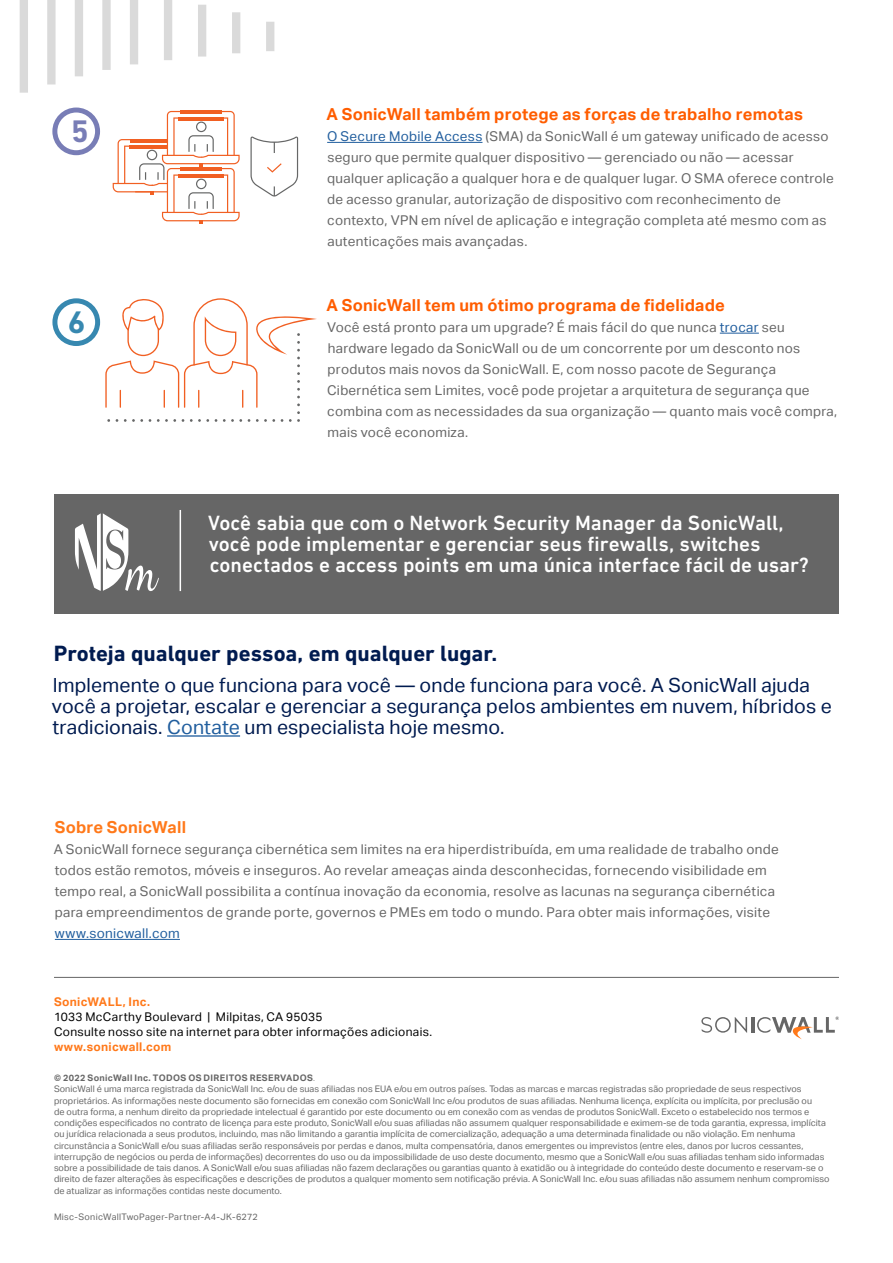
<style>
.page{position:relative;width:893px;height:1263px;background:#fff}
.page>*{position:absolute;margin:0;border:0;box-sizing:border-box;transform-origin:0 0}
.t1{font:700 31.8px "DIN Next LT Pro";color:#787db6}
.t2{font:700 31.8px "DIN Next LT Pro";color:#3788b0}
.t3{font:700 22.5px "DIN Next LT Pro";color:#001b50}
.t4{font:500 21px/21px "DIN Next LT Pro";color:#fff}
.t5{font:19.5px/21px "Aktiv Grotesk";letter-spacing:.01em;color:#001b50}
.t6{font:700 16.5px "Aktiv Grotesk";letter-spacing:.01em;color:#ff5d00}
.t7{font:700 16.5px "Aktiv Grotesk";letter-spacing:.01em;color:#ff791a}
.t8{font:13.5px/21px "Aktiv Grotesk";letter-spacing:.02em;color:#666}
.t9{font:13.5px "Aktiv Grotesk";letter-spacing:.02em;color:#215e9e}
.t10{font:12px/15px "Aktiv Grotesk";letter-spacing:.025em;color:#000}
.t11{font:700 12px "Aktiv Grotesk";letter-spacing:.025em;color:#ff791a}
.t12{font:9px/11.2px "Aktiv Grotesk";letter-spacing:.005em;color:#666}
.t13{font:9px "Aktiv Grotesk";letter-spacing:.035em;color:#666}
.s1{color:#215e9e}
.s2{font-weight:700}
.s3{font-weight:300;font-style:italic}
</style>
<div class="page">
<svg style="left:20px;top:0;width:254px;height:93px"></svg>
<hr style="left:751px;top:1017px;width:3px;height:16px;background:#666">
<svg style="left:701px;top:1017px;width:46px;height:16px"></svg>
<svg style="left:757px;top:1016px;width:82px;height:23px"></svg>
<hr style="left:54px;top:977px;width:785px;height:1px;background:#666">
<hr style="left:55px;top:939px;width:125px;height:1px;background:#215e9e">
<hr style="left:167px;top:735px;width:73px;height:2px;background:#215e9e">
<div style="left:54px;top:494px;width:785px;height:119px;background:#666"></div>
<svg style="left:75px;top:513px;width:84px;height:78px"></svg>
<hr style="left:180px;top:510px;width:1px;height:81px;background:#fff">
<div style="left:52px;top:108px;width:48px;height:47px;border:5px solid #787db6;border-radius:50%"></div>
<div style="left:52px;top:298px;width:48px;height:48px;border:5px solid #3788b0;border-radius:50%"></div>
<hr style="left:327px;top:142px;width:155px;height:1px;background:#215e9e">
<hr style="left:720px;top:333px;width:39px;height:1px;background:#215e9e">
<svg style="left:113px;top:111px;width:127px;height:112px"></svg>
<svg style="left:250px;top:136px;width:48px;height:61px"></svg>
<svg style="left:105px;top:298px;width:212px;height:124px"></svg>
<h1 class="t1" style="left:71px;top:113px;width:19px">5</h1>
<h1 class="t2" style="left:68px;top:303px;width:19px">6</h1>
<h3 class="t6" style="left:326px;top:105px;width:478px">A SonicWall também protege as forças de trabalho remotas</h3>
<p class="t8" style="left:327px;top:126px;width:508px"><span class="s1">O Secure Mobile Access</span> (SMA) da SonicWall é um gateway unificado de acesso seguro que permite qualquer dispositivo — gerenciado ou não — acessar qualquer aplicação a qualquer hora e de qualquer lugar. O SMA oferece controle de acesso granular, autorização de dispositivo com reconhecimento de contexto, VPN em nível de aplicação e integração completa até mesmo com as autenticações mais avançadas.</p>
<h3 class="t6" style="left:326px;top:295px;width:400px">A SonicWall tem um ótimo programa de fidelidade</h3>
<p class="t8" style="left:327px;top:317px;width:512px">Você está pronto para um upgrade? É mais fácil do que nunca <span class="s1">trocar</span> seu hardware legado da SonicWall ou de um concorrente por um desconto nos produtos mais novos da SonicWall. E, com nosso pacote de Segurança Cibernética sem Limites, você pode projetar a arquitetura de segurança que combina com as necessidades da sua organização — quanto mais você compra, mais você economiza.</p>
<h3 class="t4" style="left:208px;top:512px;width:602px">Você sabia que com o Network Security Manager da SonicWall, você pode implementar e gerenciar seus firewalls, switches conectados e access points em uma única interface fácil de usar?</h3>
<h2 class="t3" style="left:54px;top:640px;width:445px">Proteja qualquer pessoa, em qualquer lugar.</h2>
<h3 class="t5" style="left:52px;top:675px;width:781px">Implemente o que funciona para você — onde funciona para você. A SonicWall ajuda você a projetar, escalar e gerenciar a segurança pelos ambientes em nuvem, híbridos e tradicionais. <span class="s1">Contate</span> um especialista hoje mesmo.</h3>
<h3 class="t7" style="left:55px;top:818px;width:133px">Sobre SonicWall</h3>
<p class="t8" style="left:54px;top:839px;width:727px">A SonicWall fornece segurança cibernética sem limites na era hiperdistribuída, em uma realidade de trabalho onde todos estão remotos, móveis e inseguros. Ao revelar ameaças ainda desconhecidas, fornecendo visibilidade em tempo real, a SonicWall possibilita a contínua inovação da economia, resolve as lacunas na segurança cibernética para empreendimentos de grande porte, governos e PMEs em todo o mundo. Para obter mais informações, visite</p>
<h3 class="t9" style="left:55px;top:925px;width:127px">www.sonicwall.com</h3>
<h3 class="t11" style="left:54px;top:995px;width:97px">SonicWALL, Inc.</h3>
<h3 class="t10" style="left:54px;top:1009px;width:380px">1033 McCarthy Boulevard | Milpitas, CA 95035<br>Consulte nosso site na internet para obter informações adicionais.</h3>
<h3 class="t11" style="left:54px;top:1040px;width:119px">www.sonicwall.com</h3>
<p class="t12" style="left:54px;top:1072px;width:777px"><span class="s2">© 2022 SonicWall Inc. TODOS OS DIREITOS RESERVADOS</span><span class="s3">.<br></span>SonicWall é uma marca registrada da SonicWall Inc. e/ou de suas afiliadas nos EUA e/ou em outros países. Todas as marcas e marcas registradas são propriedade de seus respectivos proprietários. As informações neste documento são fornecidas em conexão com SonicWall Inc e/ou produtos de suas afiliadas. Nenhuma licença, explícita ou implícita, por preclusão ou<br>de outra forma, a nenhum direito da propriedade intelectual é garantido por este documento ou em conexão com as vendas de produtos SonicWall. Exceto o estabelecido nos termos e condições especificados no contrato de licença para este produto, SonicWall e/ou suas afiliadas não assumem qualquer responsabilidade e eximem-se de toda garantia, expressa, implícita ou jurídica relacionada a seus produtos, incluindo, mas não limitando a garantia implícita de comercialização, adequação a uma determinada finalidade ou não violação. Em nenhuma circunstância a SonicWall e/ou suas afiliadas serão responsáveis por perdas e danos, multa compensatória, danos emergentes ou imprevistos (entre eles, danos por lucros cessantes, interrupção de negócios ou perda de informações) decorrentes do uso ou da impossibilidade de uso deste documento, mesmo que a SonicWall e/ou suas afiliadas tenham sido informadas sobre a possibilidade de tais danos. A SonicWall e/ou suas afiliadas não fazem declarações ou garantias quanto à exatidão ou à integridade do conteúdo deste documento e reservam-se o direito de fazer alterações às especificações e descrições de produtos a qualquer momento sem notificação prévia. A SonicWall Inc. e/ou suas afiliadas não assumem nenhum compromisso de atualizar as informações contidas neste documento.</p>
<p class="t13" style="left:54px;top:1211px;width:205px">Misc-SonicWallTwoPager-Partner-A4-JK-6272</p>
</div>
